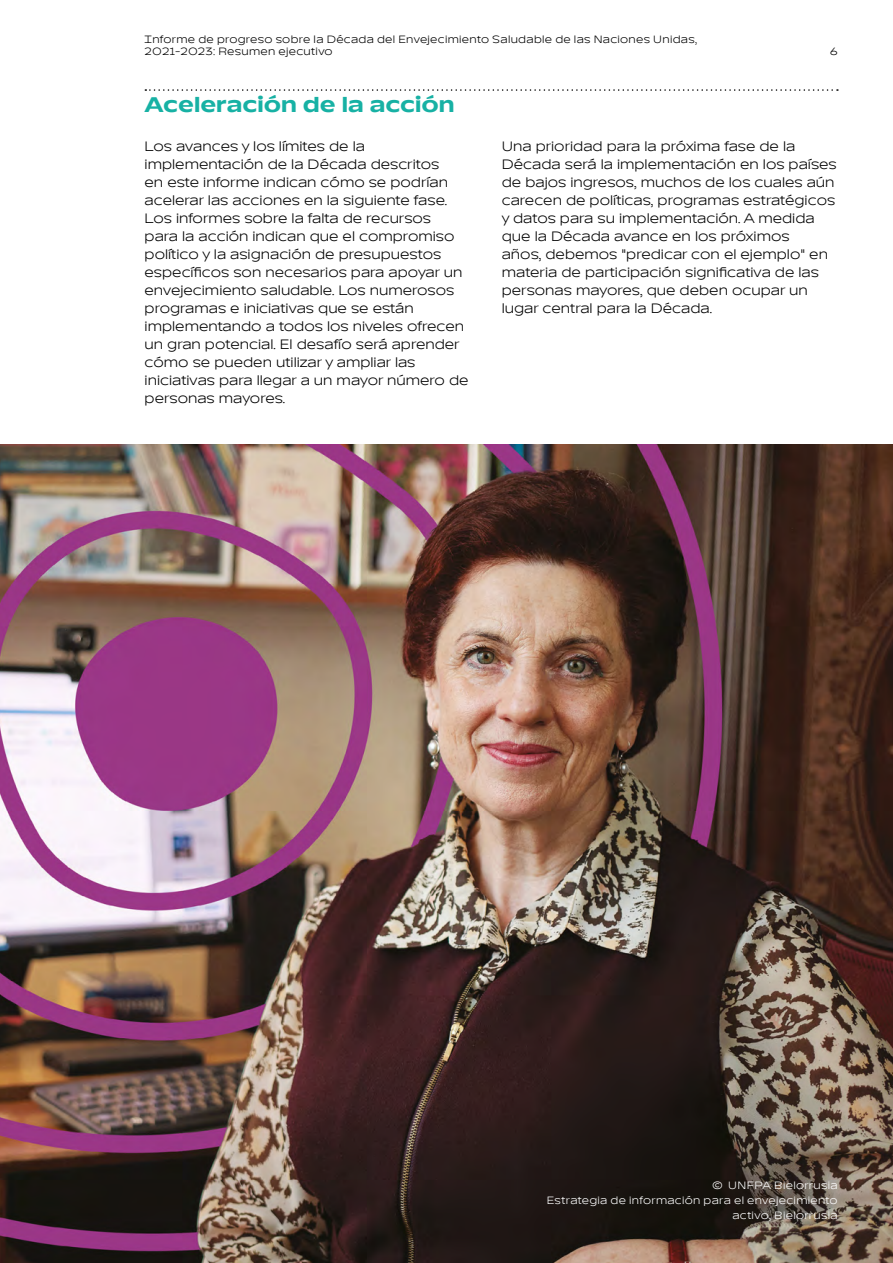
<style>
.page{position:relative;width:893px;height:1263px;background:#fff}
.page>*{position:absolute;margin:0;border:0;box-sizing:border-box;transform-origin:0 0}
.H2_dotted_rule_SPAN{font:700 21px "TT Runs WHO";color:#17b1a4}
.Body_copy{font:13.5px/18px "TT Runs WHO";color:#000}
.t1{font:10.5px/12.6px "TT Runs WHO";letter-spacing:.025em;color:#000}
.Photo_Credit{font:10.5px/15px "TT Runs WHO";letter-spacing:.03em;color:#fff;text-align:right}
</style>
<div class="page">
<img style="left:0;top:444px;width:893px;height:819px">
<svg style="left:145px;top:89px;width:693px;height:2px"></svg>
<p class="t1" style="left:145px;top:33px;width:554px">Informe de progreso sobre la Década del Envejecimiento Saludable de las Naciones Unidas,<br>2021-2023: Resumen ejecutivo</p>
<p class="t1" style="left:830px;top:46px;width:9px">6</p>
<p class="H2_dotted_rule_SPAN" style="left:145px;top:92px;width:312px">Aceleración de la acción</p>
<p class="Body_copy" style="left:145px;top:138px;width:325px">Los avances y los límites de la implementación de la Década descritos<br>en este informe indican cómo se podrían acelerar las acciones en la siguiente fase.<br>Los informes sobre la falta de recursos<br>para la acción indican que el compromiso político y la asignación de presupuestos específicos son necesarios para apoyar un envejecimiento saludable. Los numerosos programas e iniciativas que se están implementando a todos los niveles ofrecen un gran potencial. El desafío será aprender cómo se pueden utilizar y ampliar las iniciativas para llegar a un mayor número de personas mayores.</p>
<p class="Body_copy" style="left:502px;top:138px;width:336px">Una prioridad para la próxima fase de la Década será la implementación en los países de bajos ingresos, muchos de los cuales aún carecen de políticas, programas estratégicos y datos para su implementación. A medida que la Década avance en los próximos<br>años, debemos “predicar con el ejemplo” en materia de participación significativa de las personas mayores, que deben ocupar un lugar central para la Década.</p>
<p class="Photo_Credit" style="left:547px;top:1178px;width:292px">© UNFPA Bielorrusia<br>Estrategia de información para el envejecimiento activo, Bielorrusia</p>
</div>
